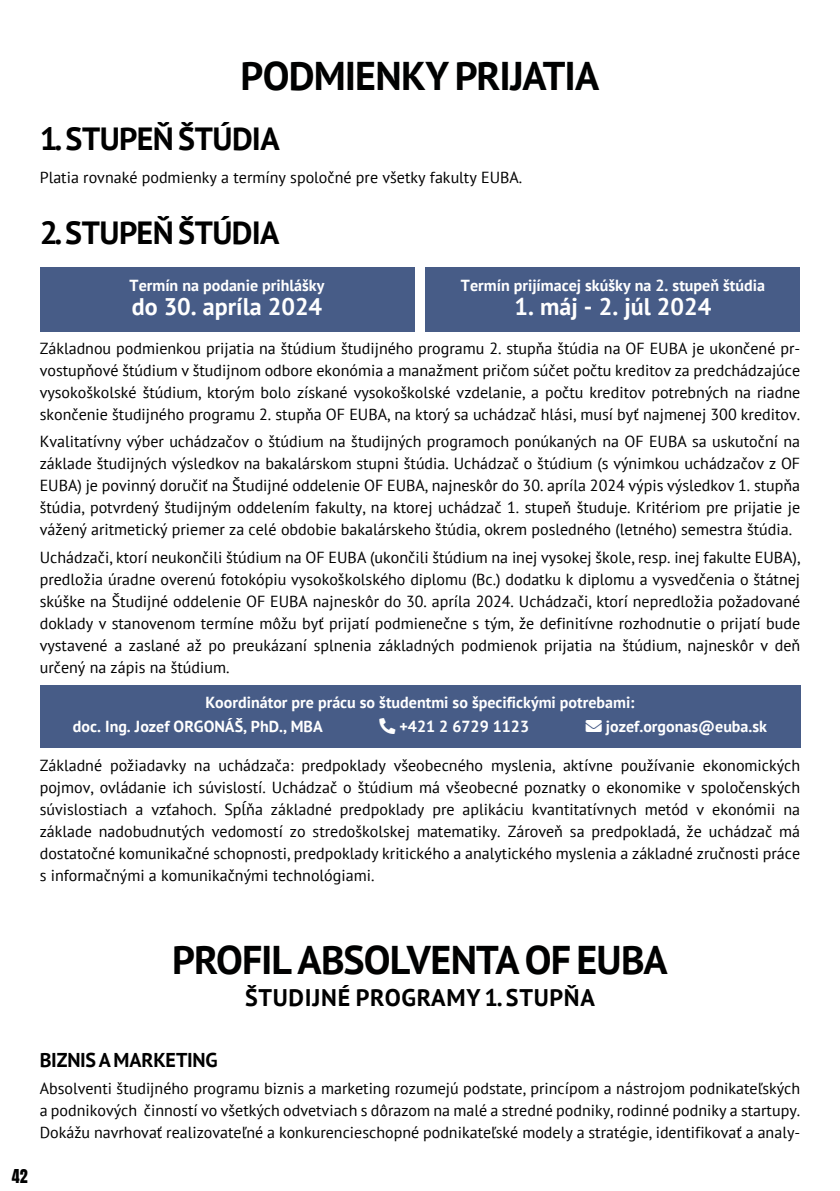
<style>
.page{position:relative;width:840px;height:1191px;background:#fff}
.page>*{position:absolute;margin:0;border:0;box-sizing:border-box;transform-origin:0 0}
.Profil{font:700 40px "PT Sans";letter-spacing:-.025em;color:#000101}
.Heading_2{font:700 32px "PT Sans";letter-spacing:-.015em;color:#000}
.Two_Column_Text_Quotation_OF{font:700 24px "PT Sans";color:#fff}
.StudijneProgramy{font:700 24px "PT Sans";letter-spacing:.03em;color:#000}
.NazovProgramu{font:700 20px "PT Sans";letter-spacing:-.01em;color:#000}
.t1{font:16px/22px "PT Sans";color:#000;text-align:justify}
.Quotation_OF{font:700 16px/24px "PT Sans";color:#fff}
.Two_Column_Text_Quotation_OF-2{font:700 16px "PT Sans";color:#fff}
.t2{font:16px "Anton";color:#000101}
</style>
<div class="page">
<div style="left:40px;top:267px;width:374px;height:65px;background:#475c87"></div>
<div style="left:425px;top:267px;width:374px;height:65px;background:#475c87"></div>
<div style="left:40px;top:685px;width:759px;height:62px;background:#475c87"></div>
<p class="Profil" style="left:240px;top:49px;width:360px">PODMIENKY PRIJATIA</p>
<p class="Heading_2" style="left:40px;top:118px;width:241px">1. STUPEŇ ŠTÚDIA</p>
<p class="t1" style="left:40px;top:166px;width:484px">Platia rovnaké podmienky a termíny spoločné pre všetky fakulty EUBA.</p>
<p class="Heading_2" style="left:40px;top:211px;width:241px">2. STUPEŇ ŠTÚDIA</p>
<p class="Two_Column_Text_Quotation_OF-2" style="left:129px;top:274px;width:196px">Termín na podanie prihlášky</p>
<p class="Two_Column_Text_Quotation_OF" style="left:132px;top:290px;width:192px">do 30. apríla 2024</p>
<p class="Two_Column_Text_Quotation_OF-2" style="left:460px;top:274px;width:305px">Termín prijímacej skúšky na 2. stupeň štúdia</p>
<p class="Two_Column_Text_Quotation_OF" style="left:514px;top:290px;width:198px">1. máj - 2. júl 2024</p>
<p class="t1" style="left:40px;top:336px;width:761px">Základnou podmienkou prijatia na štúdium študijného programu 2. stupňa štúdia na OF EUBA je ukončené pr&shy;vostupňové štúdium v študijnom odbore ekonómia a manažment pričom súčet počtu kreditov za predchádzajúce vysokoškolské štúdium, ktorým bolo získané vysokoškolské vzdelanie, a počtu kreditov potrebných na riadne skončenie študijného programu 2. stupňa OF EUBA, na ktorý sa uchádzač hlási, musí byť najmenej 300 kreditov.</p>
<p class="t1" style="left:40px;top:430px;width:761px">Kvalitatívny výber uchádzačov o štúdium na študijných programoch ponúkaných na OF EUBA sa uskutoční na základe študijných výsledkov na bakalárskom stupni štúdia. Uchádzač o štúdium (s výnimkou uchádzačov z OF EUBA) je povinný doručiť na Študijné oddelenie OF EUBA, najneskôr do 30. apríla 2024 výpis výsledkov 1. stupňa štúdia, potvrdený študijným oddelením fakulty, na ktorej uchádzač 1. stupeň študuje. Kritériom pre prijatie je vážený aritmetický priemer za celé obdobie bakalárskeho štúdia, okrem posledného (letného) semestra štúdia.</p>
<p class="t1" style="left:40px;top:546px;width:761px">Uchádzači, ktorí neukončili štúdium na OF EUBA (ukončili štúdium na inej vysokej škole, resp. inej fakulte EUBA), predložia úradne overenú fotokópiu vysokoškolského diplomu (Bc.) dodatku k diplomu a vysvedčenia o štátnej skúške na Študijné oddelenie OF EUBA najneskôr do 30. apríla 2024. Uchádzači, ktorí nepredložia požadované doklady v stanovenom termíne môžu byť prijatí podmienečne s tým, že definitívne rozhodnutie o prijatí bude vystavené a zaslané až po preukázaní splnenia základných podmienok prijatia na štúdium, najneskôr v deň určený na zápis na štúdium.</p>
<p class="Quotation_OF" style="left:73px;top:690px;width:563px;text-indent:132px">Koordinátor pre prácu so študentmi so špecifickými potrebami: doc. Ing. Jozef ORGONÁŠ, PhD., MBA</p>
<p class="Quotation_OF" style="left:399px;top:714px;width:131px">+421 2 6729 1123</p>
<p class="Quotation_OF" style="left:585px;top:714px;width:182px">→ jozef.orgonas@euba.sk</p>
<p class="t1" style="left:40px;top:754px;width:761px">Základné požiadavky na uchádzača: predpoklady všeobecného myslenia, aktívne používanie ekonomických pojmov, ovládanie ich súvislostí. Uchádzač o štúdium má všeobecné poznatky o ekonomike v spoločenských súvislostiach a vzťahoch. Spĺňa základné predpoklady pre aplikáciu kvantitatívnych metód v ekonómii na základe nadobudnutých vedomostí zo stredoškolskej matematiky. Zároveň sa predpokladá, že uchádzač má dostatočné komunikačné schopnosti, predpoklady kritického a analytického myslenia a základné zručnosti práce s informačnými a komunikačnými technológiami.</p>
<p class="Profil" style="left:172px;top:933px;width:497px">PROFIL ABSOLVENTA OF EUBA</p>
<p class="StudijneProgramy" style="left:245px;top:981px;width:351px">ŠTUDIJNÉ PROGRAMY 1. STUPŇA</p>
<p class="t2" style="left:12px;top:1168px;width:17px">42</p>
<p class="NazovProgramu" style="left:40px;top:1046px;width:179px">BIZNIS A MARKETING</p>
<p class="t1" style="left:40px;top:1077px;width:761px">Absolventi študijného programu biznis a marketing rozumejú podstate, princípom a nástrojom podnikateľských a podnikových činností vo všetkých odvetviach s dôrazom na malé a stredné podniky, rodinné podniky a startupy.<br>Dokážu navrhovať realizovateľné a konkurencieschopné podnikateľské modely a stratégie, identifikovať a analy-</p>
</div>
